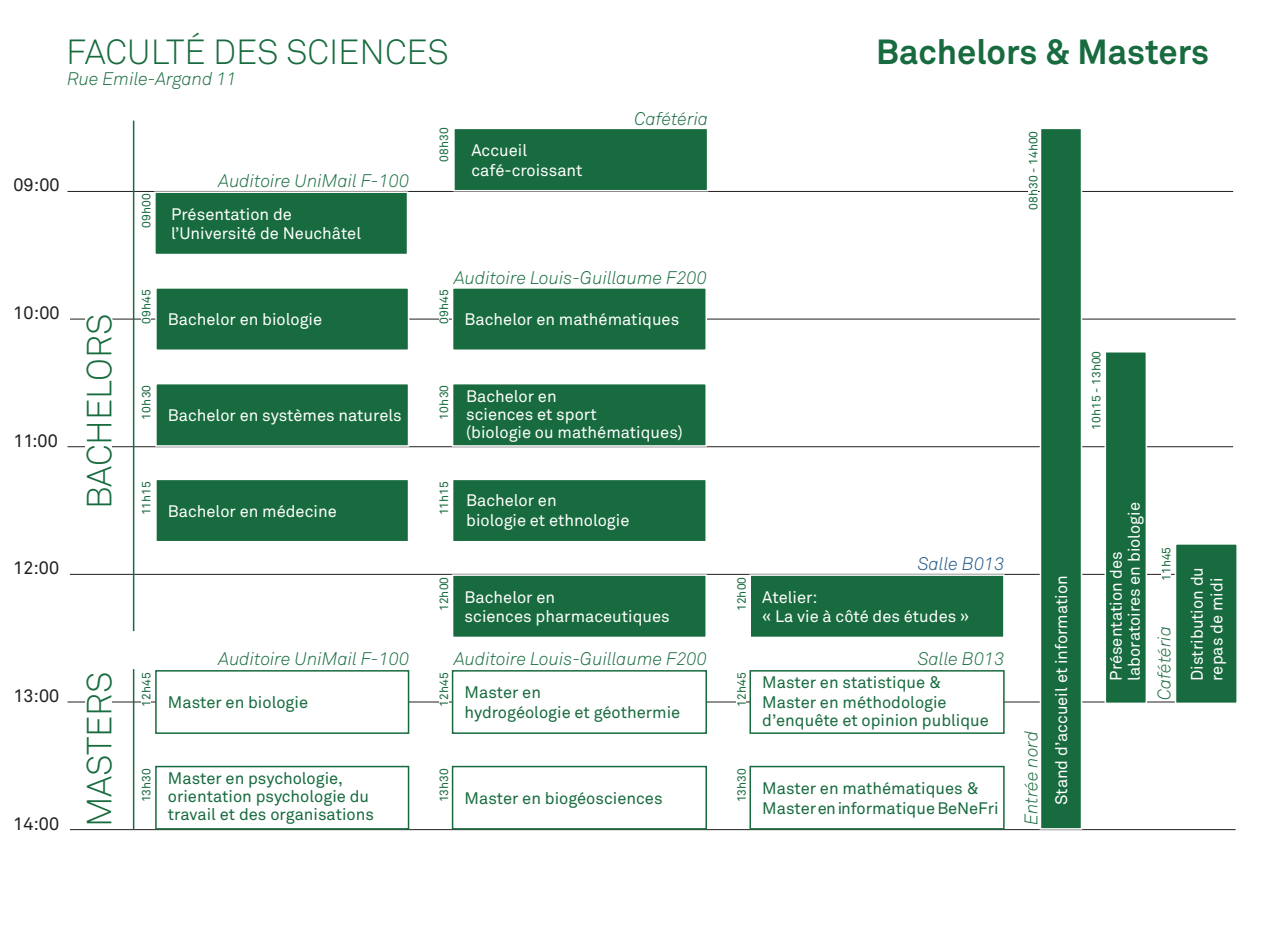
<style>
.page{position:relative;width:1263px;height:936px;background:#fff}
.page>*{position:absolute;margin:0;border:0;box-sizing:border-box;transform-origin:0 0}
.t1{font:300 34.5px "Akkurat";color:#176b3e}
.t2{font:700 34.5px "Akkurat";color:#176b3e}
.t3{font:italic 300 18px "Akkurat";color:#176b3e}
.t4{font:18px "Akkurat";color:#231f20}
.t5{font:italic 300 18px "Akkurat";color:#185183}
.t6{font:16.5px/19.8px "Akkurat";color:#fff}
.t7{font:16.5px/18px "Akkurat";color:#176b3e}
.t8{font:12px "Akkurat";color:#176b3e}
</style>
<div class="page">
<hr style="left:68px;top:191px;width:1165px;height:1px;background:#231f20">
<hr style="left:70px;top:319px;width:1166px;height:1px;background:#231f20">
<hr style="left:68px;top:446px;width:1165px;height:1px;background:#231f20">
<hr style="left:70px;top:574px;width:1166px;height:1px;background:#231f20">
<hr style="left:68px;top:701px;width:1165px;height:1px;background:#231f20">
<hr style="left:70px;top:829px;width:1166px;height:1px;background:#231f20">
<div style="left:1040px;top:128px;width:42px;height:701px;background:#176b3e;border:2px solid #fff"></div>
<div style="left:154px;top:191px;width:254px;height:64px;background:#176b3e;border:2px solid #fff"></div>
<div style="left:155px;top:287px;width:254px;height:64px;background:#176b3e;border:2px solid #fff"></div>
<div style="left:155px;top:383px;width:254px;height:63px;background:#176b3e;border:2px solid #fff"></div>
<div style="left:155px;top:478px;width:254px;height:64px;background:#176b3e;border:2px solid #fff"></div>
<div style="left:155px;top:765px;width:254px;height:64px;background:#fff;border:2px solid #176b3e"></div>
<div style="left:452px;top:670px;width:255px;height:63px;background:#fff;border:2px solid #176b3e"></div>
<div style="left:1104px;top:351px;width:43px;height:353px;background:#176b3e;border:2px solid #fff"></div>
<div style="left:749px;top:670px;width:256px;height:63px;background:#fff;border:2px solid #176b3e"></div>
<div style="left:1175px;top:543px;width:63px;height:161px;background:#176b3e;border:2px solid #fff"></div>
<div style="left:452px;top:765px;width:255px;height:64px;background:#fff;border:2px solid #176b3e"></div>
<div style="left:1161px;top:547px;width:9px;height:34px;background:#fff"></div>
<svg style="left:81px;top:318px;width:34px;height:130px"></svg>
<hr style="left:133px;top:121px;width:1px;height:510px;background:#176b3e">
<hr style="left:133px;top:669px;width:1px;height:160px;background:#176b3e">
<div style="left:749px;top:765px;width:256px;height:64px;background:#fff;border:2px solid #176b3e"></div>
<svg style="left:75px;top:701px;width:42px;height:2px"></svg>
<div style="left:749px;top:574px;width:256px;height:64px;background:#176b3e;border:2px solid #fff"></div>
<div style="left:141px;top:289px;width:10px;height:35px;background:#fff"></div>
<div style="left:155px;top:670px;width:254px;height:63px;background:#fff;border:2px solid #176b3e"></div>
<div style="left:141px;top:672px;width:10px;height:34px;background:#fff"></div>
<div style="left:452px;top:287px;width:255px;height:64px;background:#176b3e;border:2px solid #fff"></div>
<div style="left:439px;top:289px;width:9px;height:35px;background:#fff"></div>
<div style="left:452px;top:383px;width:255px;height:63px;background:#176b3e;border:2px solid #fff"></div>
<div style="left:452px;top:478px;width:255px;height:64px;background:#176b3e;border:2px solid #fff"></div>
<div style="left:452px;top:574px;width:255px;height:64px;background:#176b3e;border:2px solid #fff"></div>
<div style="left:439px;top:672px;width:9px;height:34px;background:#fff"></div>
<div style="left:737px;top:672px;width:9px;height:34px;background:#fff"></div>
<div style="left:1028px;top:131px;width:9px;height:78px;background:#fff"></div>
<div style="left:453px;top:128px;width:255px;height:63px;background:#176b3e;border:2px solid #fff"></div>
<p class="t1" style="left:66px;top:31px;width:384px">FACULTÉ DES SCIENCES</p>
<p class="t3" style="left:67px;top:68px;width:171px">Rue Emile-Argand 11</p>
<p class="t4" style="left:13px;top:175px;width:48px">09:00</p>
<p class="t8" style="left:139px;top:228px;width:36px;rotate:-90deg">09h00</p>
<p class="t3" style="left:219px;top:170px;width:192px">Auditoire UniMail F-100</p>
<p class="t6" style="left:171px;top:205px;width:192px">Présentation de l’Université de Neuchâtel</p>
<p class="t8" style="left:437px;top:161px;width:35px;rotate:-90deg">08h30</p>
<p class="t6" style="left:471px;top:141px;width:113px">Accueil café-croissant</p>
<p class="t3" style="left:635px;top:108px;width:75px">Cafétéria</p>
<p class="t2" style="left:876px;top:30px;width:334px">Bachelors &amp; Masters</p>
<p class="t8" style="left:1026px;top:209px;width:80px;rotate:-90deg">08h30 - 14h00</p>
<p class="t4" style="left:13px;top:302px;width:48px">10:00</p>
<p class="t4" style="left:13px;top:430px;width:46px">11:00</p>
<p class="t4" style="left:13px;top:557px;width:47px">12:00</p>
<p class="t1" style="left:79px;top:509px;width:197px;rotate:-90deg">BACHELORS</p>
<p class="t4" style="left:13px;top:685px;width:47px">13:00</p>
<p class="t4" style="left:13px;top:812px;width:47px">14:00</p>
<p class="t1" style="left:79px;top:827px;width:157px;rotate:-90deg">MASTERS</p>
<p class="t3" style="left:454px;top:267px;width:254px">Auditoire Louis-Guillaume F200</p>
<p class="t8" style="left:139px;top:324px;width:36px;rotate:-90deg">09h45</p>
<p class="t6" style="left:168px;top:310px;width:156px">Bachelor en biologie</p>
<p class="t8" style="left:437px;top:324px;width:36px;rotate:-90deg">09h45</p>
<p class="t6" style="left:465px;top:310px;width:216px">Bachelor en mathématiques</p>
<p class="t8" style="left:139px;top:419px;width:36px;rotate:-90deg">10h30</p>
<p class="t6" style="left:168px;top:406px;width:235px">Bachelor en systèmes naturels</p>
<p class="t8" style="left:437px;top:419px;width:36px;rotate:-90deg">10h30</p>
<p class="t6" style="left:466px;top:387px;width:218px;line-height:18px">Bachelor en<br>sciences et sport<br>(biologie ou mathématiques)</p>
<p class="t8" style="left:1089px;top:430px;width:81px;rotate:-90deg">10h15 - 13h00</p>
<p class="t8" style="left:139px;top:515px;width:35px;rotate:-90deg">11h15</p>
<p class="t6" style="left:168px;top:501px;width:170px">Bachelor en médecine</p>
<p class="t8" style="left:437px;top:515px;width:35px;rotate:-90deg">11h15</p>
<p class="t6" style="left:466px;top:490px;width:165px">Bachelor en<br>biologie et ethnologie</p>
<p class="t8" style="left:139px;top:706px;width:35px;rotate:-90deg">12h45</p>
<p class="t8" style="left:139px;top:802px;width:35px;rotate:-90deg">13h30</p>
<p class="t8" style="left:437px;top:611px;width:35px;rotate:-90deg">12h00</p>
<p class="t6" style="left:465px;top:587px;width:207px">Bachelor en<br>sciences pharmaceutiques</p>
<p class="t8" style="left:735px;top:611px;width:35px;rotate:-90deg">12h00</p>
<p class="t5" style="left:918px;top:553px;width:88px">Salle B013</p>
<p class="t6" style="left:762px;top:587px;width:208px">Atelier:<br>« La vie à côté des études »</p>
<p class="t3" style="left:219px;top:648px;width:192px">Auditoire UniMail F-100</p>
<p class="t3" style="left:454px;top:648px;width:254px">Auditoire Louis-Guillaume F200</p>
<p class="t3" style="left:918px;top:648px;width:88px">Salle B013</p>
<p class="t7" style="left:168px;top:694px;width:142px">Master en biologie</p>
<p class="t7" style="left:168px;top:769px;width:208px">Master en psychologie, orientation psychologie du travail et des organisations</p>
<p class="t8" style="left:437px;top:706px;width:35px;rotate:-90deg">12h45</p>
<p class="t7" style="left:465px;top:683px;width:217px;line-height:19.8px">Master en<br>hydrogéologie et géothermie</p>
<p class="t8" style="left:437px;top:802px;width:35px;rotate:-90deg">13h30</p>
<p class="t7" style="left:465px;top:789px;width:199px">Master en biogéosciences</p>
<p class="t8" style="left:735px;top:706px;width:35px;rotate:-90deg">12h45</p>
<p class="t8" style="left:735px;top:802px;width:35px;rotate:-90deg">13h30</p>
<p class="t7" style="left:762px;top:673px;width:186px;line-height:19.5px">Master en statistique &amp;<br>Master en méthodologie</p>
<p class="t7" style="left:762px;top:711px;width:228px">d’enquête et opinion publique</p>
<p class="t7" style="left:762px;top:779px;width:218px">Master en mathématiques &amp;</p>
<p class="t7" style="left:762px;top:799px;width:238px">Master en informatique BeNeFri</p>
<p class="t3" style="left:1020px;top:825px;width:96px;rotate:-90deg">Entrée nord</p>
<p class="t6" style="left:1052px;top:805px;width:231px;rotate:-90deg">Stand d’accueil et information</p>
<p class="t6" style="left:1107px;top:680px;width:180px;line-height:18px;rotate:-90deg">Présentation des laboratoires en biologie</p>
<p class="t8" style="left:1159px;top:581px;width:35px;rotate:-90deg">11h45</p>
<p class="t3" style="left:1153px;top:699px;width:75px;rotate:-90deg">Cafétéria</p>
<p class="t6" style="left:1187px;top:680px;width:115px;rotate:-90deg">Distribution du repas de midi</p>
</div>
